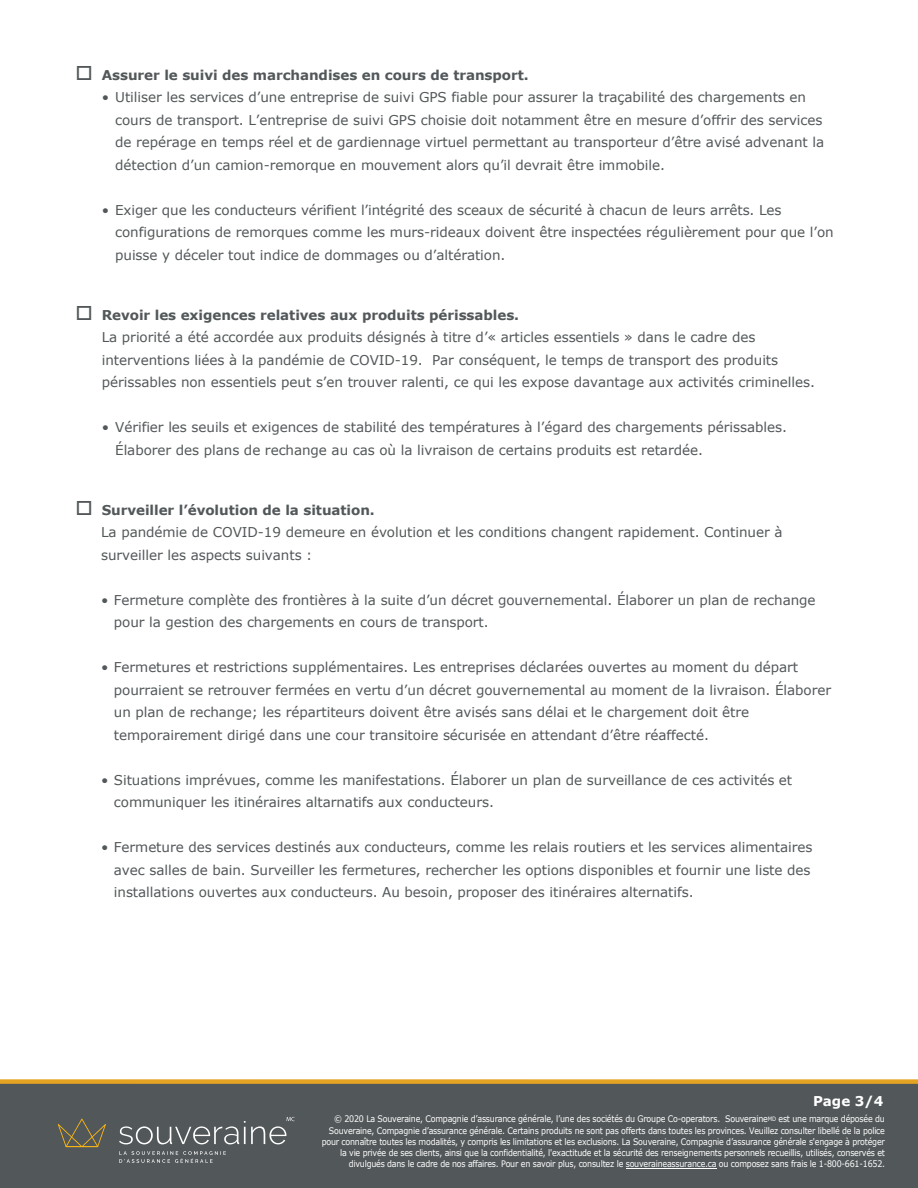
<style>
.page{position:relative;width:918px;height:1188px;background:#fff}
.page>*{position:absolute;margin:0;border:0;box-sizing:border-box;transform-origin:0 0}
.t1{font:13.5px/22.5px "Verdana";letter-spacing:-.005em;color:#525759}
.t2{font:700 13.5px "Verdana";letter-spacing:-.005em;color:#525759}
.t3{font:700 13.5px "Verdana";color:#fff}
.t4{font:9px/11.2px "Verdana";letter-spacing:-.025em;color:#fff;text-align:right;scale:.88 1}
.s1{font-weight:700}
</style>
<div class="page">
<div style="left:0;top:1081px;width:918px;height:107px;background:#525759"></div>
<div style="left:0;top:1079px;width:918px;height:5px;background:#e4a323"></div>
<svg style="left:58px;top:1119px;width:48px;height:28px"></svg>
<svg style="left:119px;top:1151px;width:107px;height:12px"></svg>
<svg style="left:119px;top:1117px;width:176px;height:27px"></svg>
<hr style="left:626px;top:1169px;width:91px;height:1px;background:#fff">
<p class="t2" style="left:76px;top:66px;width:455px">□ Assurer le suivi des marchandises en cours de transport.</p>
<p class="t1" style="left:115px;top:86px;width:710px;text-indent:-13px">• Utiliser les services d’une entreprise de suivi GPS fiable pour assurer la traçabilité des chargements en cours de transport. L’entreprise de suivi GPS choisie doit notamment être en mesure d’offrir des services de repérage en temps réel et de gardiennage virtuel permettant au transporteur d’être avisé advenant la détection d’un camion-remorque en mouvement alors qu’il devrait être immobile.</p>
<p class="t1" style="left:115px;top:199px;width:720px;text-indent:-13px">• Exiger que les conducteurs vérifient l’intégrité des sceaux de sécurité à chacun de leurs arrêts. Les configurations de remorques comme les murs-rideaux doivent être inspectées régulièrement pour que l’on puisse y déceler tout indice de dommages ou d’altération.</p>
<p class="t1" style="left:102px;top:304px;width:715px;text-indent:-26px">□ <span class="s1">Revoir les exigences relatives aux produits périssables.<br></span>La priorité a été accordée aux produits désignés à titre d’« articles essentiels » dans le cadre des interventions liées à la pandémie de COVID-19. Par conséquent, le temps de transport des produits périssables non essentiels peut s’en trouver ralenti, ce qui les expose davantage aux activités criminelles.</p>
<p class="t1" style="left:115px;top:416px;width:673px;text-indent:-13px">• Vérifier les seuils et exigences de stabilité des températures à l’égard des chargements périssables.<br>Élaborer des plans de rechange au cas où la livraison de certains produits est retardée.</p>
<p class="t1" style="left:101px;top:499px;width:683px;text-indent:-26px">□ <span class="s1">Surveiller l’évolution de la situation.<br></span>La pandémie de COVID-19 demeure en évolution et les conditions changent rapidement. Continuer à surveiller les aspects suivants :</p>
<p class="t1" style="left:114px;top:589px;width:703px;text-indent:-13px">• Fermeture complète des frontières à la suite d’un décret gouvernemental. Élaborer un plan de rechange pour la gestion des chargements en cours de transport.</p>
<p class="t1" style="left:114px;top:656px;width:719px;text-indent:-13px">• Fermetures et restrictions supplémentaires. Les entreprises déclarées ouvertes au moment du départ pourraient se retrouver fermées en vertu d’un décret gouvernemental au moment de la livraison. Élaborer un plan de rechange; les répartiteurs doivent être avisés sans délai et le chargement doit être temporairement dirigé dans une cour transitoire sécurisée en attendant d’être réaffecté.</p>
<p class="t1" style="left:114px;top:769px;width:680px;text-indent:-13px">• Situations imprévues, comme les manifestations. Élaborer un plan de surveillance de ces activités et communiquer les itinéraires altarnatifs aux conducteurs.</p>
<p class="t1" style="left:114px;top:836px;width:700px;text-indent:-13px">• Fermeture des services destinés aux conducteurs, comme les relais routiers et les services alimentaires avec salles de bain. Surveiller les fermetures, rechercher les options disponibles et fournir une liste des installations ouvertes aux conducteurs. Au besoin, proposer des itinéraires alternatifs.</p>
<p class="t3" style="left:813px;top:1093px;width:72px">Page 3/4</p>
<p class="t4" style="left:322px;top:1114px;width:642px">© 2020 La Souveraine, Compagnie d’assurance générale, l’une des sociétés du Groupe Co-operators. Souveraine<sup>MD</sup> est une marque déposée du Souveraine, Compagnie d’assurance générale. Certains produits ne sont pas offerts dans toutes les provinces. Veuillez consulter libellé de la police pour connaître toutes les modalités, y compris les limitations et les exclusions. La Souveraine, Compagnie d’assurance générale s'engage à protéger la vie privée de ses clients, ainsi que la confidentialité, l'exactitude et la sécurité des renseignements personnels recueillis, utilisés, conservés et divulgués dans le cadre de nos affaires. Pour en savoir plus, consultez le souveraineassurance.ca ou composez sans frais le 1-800-661-1652.</p>
</div>
